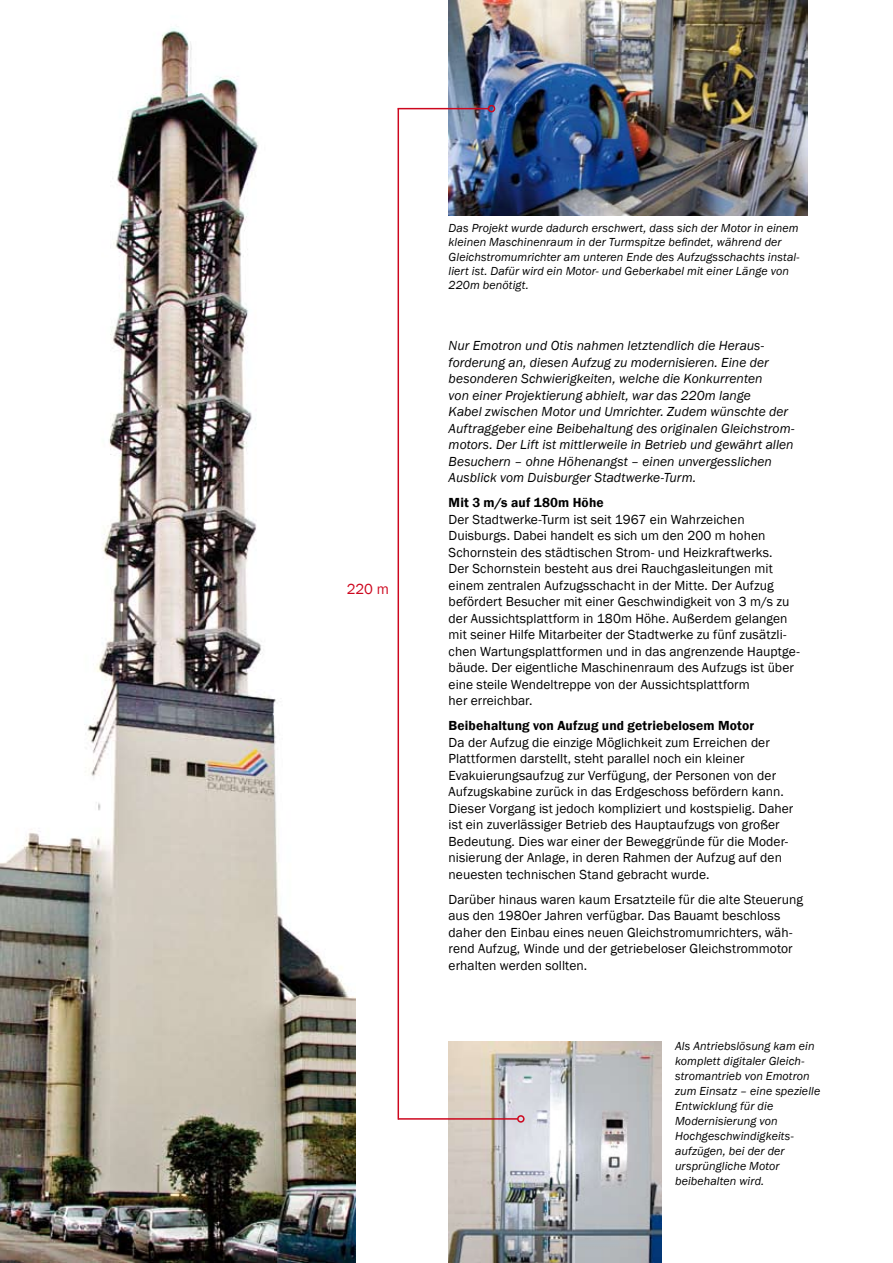
<style>
.page{position:relative;width:893px;height:1263px;background:#fff}
.page>*{position:absolute;margin:0;border:0;box-sizing:border-box;transform-origin:0 0}
.t1{font:15px "Franklin Gothic";color:#cd071e}
.t2{font:13.5px/16.5px "Franklin Gothic";letter-spacing:.005em;color:#000}
.t3{font:italic 13.5px/16.5px "Franklin Gothic";letter-spacing:.005em;color:#000}
.t4{font:600 13.5px "Franklin Gothic";letter-spacing:.01em;color:#000}
.t5{font:italic 12px/15px "Franklin Gothic";letter-spacing:.01em;color:#000}
</style>
<div class="page">
<img style="left:449px;top:1042px;width:213px;height:221px">
<img style="left:0;top:28px;width:356px;height:1235px">
<img style="left:449px;top:0;width:359px;height:216px">
<hr style="left:398px;top:108px;width:91px;height:1px;background:#cd071e">
<div style="left:488px;top:105px;width:7px;height:7px;border:2px solid #cd071e;border-radius:50%"></div>
<hr style="left:398px;top:1118px;width:120px;height:2px;background:#cd071e">
<div style="left:517px;top:1115px;width:8px;height:8px;border:2px solid #cd071e;border-radius:50%"></div>
<hr style="left:398px;top:108px;width:1px;height:1011px;background:#cd071e">
<p class="t1" style="left:347px;top:580px;width:44px">220 m</p>
<p class="t5" style="left:449px;top:221px;width:352px;line-height:14.4px">Das Projekt wurde dadurch erschwert, dass sich der Motor in einem kleinen Maschinenraum in der Turmspitze befindet, während der Gleichstromumrichter am unteren Ende des Aufzugsschachts instal&shy;liert ist. Dafür wird ein Motor- und Geberkabel mit einer Länge von 220m benötigt.</p>
<p class="t3" style="left:449px;top:338px;width:347px">Nur Emotron und Otis nahmen letztendlich die Heraus&shy;forderung an, diesen Aufzug zu modernisieren. Eine der besonderen Schwierigkeiten, welche die Konkurrenten<br>von einer Projektierung abhielt, war das 220m lange<br>Kabel zwischen Motor und Umrichter. Zudem wünschte der Auftraggeber eine Beibehaltung des originalen Gleichstrom&shy;motors. Der Lift ist mittlerweile in Betrieb und gewährt allen Besuchern – ohne Höhenangst – einen unvergesslichen Ausblick vom Duisburger Stadtwerke-Turm.</p>
<p class="t4" style="left:449px;top:494px;width:157px">Mit 3 m/s auf 180m Höhe</p>
<p class="t2" style="left:449px;top:511px;width:353px">Der Stadtwerke-Turm ist seit 1967 ein Wahrzeichen Duisburgs. Dabei handelt es sich um den 200 m hohen Schornstein des städtischen Strom- und Heizkraftwerks.<br>Der Schornstein besteht aus drei Rauchgasleitungen mit einem zentralen Aufzugsschacht in der Mitte. Der Aufzug befördert Besucher mit einer Geschwindigkeit von 3 m/s zu der Aussichtsplattform in 180m Höhe. Außerdem gelangen mit seiner Hilfe Mitarbeiter der Stadtwerke zu fünf zusätzli&shy;chen Wartungsplattformen und in das angrenzende Hauptge&shy;bäude. Der eigentliche Maschinenraum des Aufzugs ist über eine steile Wendeltreppe von der Aussichtsplattform<br>her erreichbar.</p>
<p class="t4" style="left:449px;top:717px;width:307px">Beibehaltung von Aufzug und getriebelosem Motor</p>
<p class="t2" style="left:449px;top:734px;width:346px">Da der Aufzug die einzige Möglichkeit zum Erreichen der Plattformen darstellt, steht parallel noch ein kleiner Evakuierungsaufzug zur Verfügung, der Personen von der Aufzugskabine zurück in das Erdgeschoss befördern kann.<br>Dieser Vorgang ist jedoch kompliziert und kostspielig. Daher ist ein zuverlässiger Betrieb des Hauptaufzugs von großer Bedeutung. Dies war einer der Beweggründe für die Moder&shy;nisierung der Anlage, in deren Rahmen der Aufzug auf den neuesten technischen Stand gebracht wurde.</p>
<p class="t2" style="left:449px;top:891px;width:356px">Darüber hinaus waren kaum Ersatzteile für die alte Steuerung aus den 1980er Jahren verfügbar. Das Bauamt beschloss daher den Einbau eines neuen Gleichstromumrichters, wäh&shy;rend Aufzug, Winde und der getriebeloser Gleichstrommotor erhalten werden sollten.</p>
<p class="t5" style="left:675px;top:1039px;width:147px">Als Antriebslösung kam ein komplett digitaler Gleich&shy;stromantrieb von Emotron zum Einsatz – eine spezielle<br>Entwicklung für die<br>Modernisierung von<br>Hochgeschwindigkeits&shy;aufzügen, bei der der ursprüngliche Motor beibehalten wird.</p>
</div>
